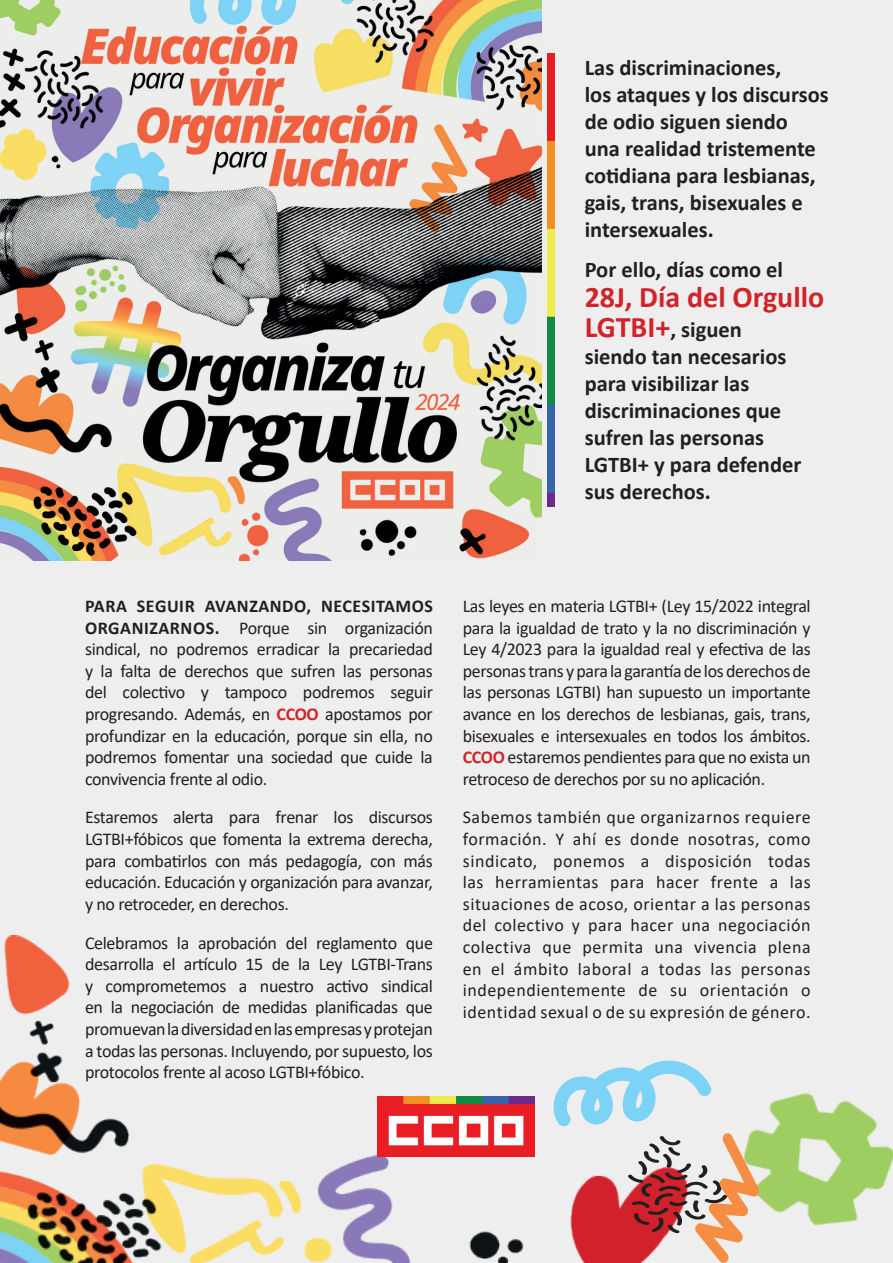
<style>
.page{position:relative;width:893px;height:1263px;background:#edeeed}
.page>*{position:absolute;margin:0;border:0;box-sizing:border-box;transform-origin:0 0}
.t1{font:700 30px "Calibri";color:#d1232a}
.t2{font:700 22.5px/27px "Calibri";color:#231f20}
.t3{font:18px/21.6px "Calibri";letter-spacing:-.02em;color:#231f20;text-align:justify}
.s1{font-size:30px;color:#d1232a}
.s2{font-weight:700}
.s3{font-weight:700;color:#d1232a}
</style>
<div class="page">
<img style="left:0;top:935px;width:893px;height:328px">
<img style="left:0;top:0;width:542px;height:560px">
<svg style="left:551px;top:1058px;width:161px;height:69px"></svg>
<svg style="left:628px;top:1133px;width:131px;height:130px"></svg>
<img style="left:547px;top:53px;width:8px;height:453px">
<img style="left:377px;top:1096px;width:158px;height:60px">
<p class="t2" style="left:585px;top:54px;width:246px">Las discriminaciones,<br>los ataques y los discursos de odio siguen siendo una realidad tristemente cotidiana para lesbianas, gais, trans, bisexuales e intersexuales.</p>
<p class="t2" style="left:585px;top:256px;width:200px">Por ello, días como el</p>
<h1 class="t1" style="left:585px;top:276px;width:241px">28J, Día del Orgullo</h1>
<p class="t2" style="left:585px;top:316px;width:218px"><span class="s1">LGTBI+</span>, siguen siendo tan necesarios para visibilizar las discriminaciones que sufren las personas<br>LGTBI+ y para defender sus derechos.</p>
<p class="t3" style="left:85px;top:595px;width:349px"><span class="s2">PARA SEGUIR AVANZANDO, NECESITAMOS ORGANIZARNOS.</span> Porque sin organización sindical, no podremos erradicar la precariedad y la falta de derechos que sufren las personas del colectivo y tampoco podremos seguir progresando. Además, en <span class="s3">CCOO</span> apostamos por profundizar en la educación, porque sin ella, no podremos fomentar una sociedad que cuide la convivencia frente al odio.</p>
<p class="t3" style="left:85px;top:806px;width:349px">Estaremos alerta para frenar los discursos LGTBI+fóbicos que fomenta la extrema derecha, para combatirlos con más pedagogía, con más educación. Educación y organización para avanzar, y no retroceder, en derechos.</p>
<p class="t3" style="left:85px;top:931px;width:349px">Celebramos la aprobación del reglamento que desarrolla el artículo 15 de la Ley LGTBI-Trans y comprometemos a nuestro activo sindical en la negociación de medidas planificadas que promuevan la diversidad en las empresas y protejan a todas las personas. Incluyendo, por supuesto, los protocolos frente al acoso LGTBI+fóbico.</p>
<p class="t3" style="left:463px;top:595px;width:349px">Las leyes en materia LGTBI+ (Ley 15/2022 integral para la igualdad de trato y la no discriminación y Ley 4/2023 para la igualdad real y efectiva de las personas trans y para la garantía de los derechos de las personas LGTBI) han supuesto un importante avance en los derechos de lesbianas, gais, trans, bisexuales e intersexuales en todos los ámbitos.<br><span class="s3">CCOO</span> estaremos pendientes para que no exista un retroceso de derechos por su no aplicación.</p>
<p class="t3" style="left:463px;top:806px;width:349px">Sabemos también que organizarnos requiere formación. Y ahí es donde nosotras, como sindicato, ponemos a disposición todas las herramientas para hacer frente a las situaciones de acoso, orientar a las personas del colectivo y para hacer una negociación colectiva que permita una vivencia plena en el ámbito laboral a todas las personas independientemente de su orientación o identidad sexual o de su expresión de género.</p>
</div>
